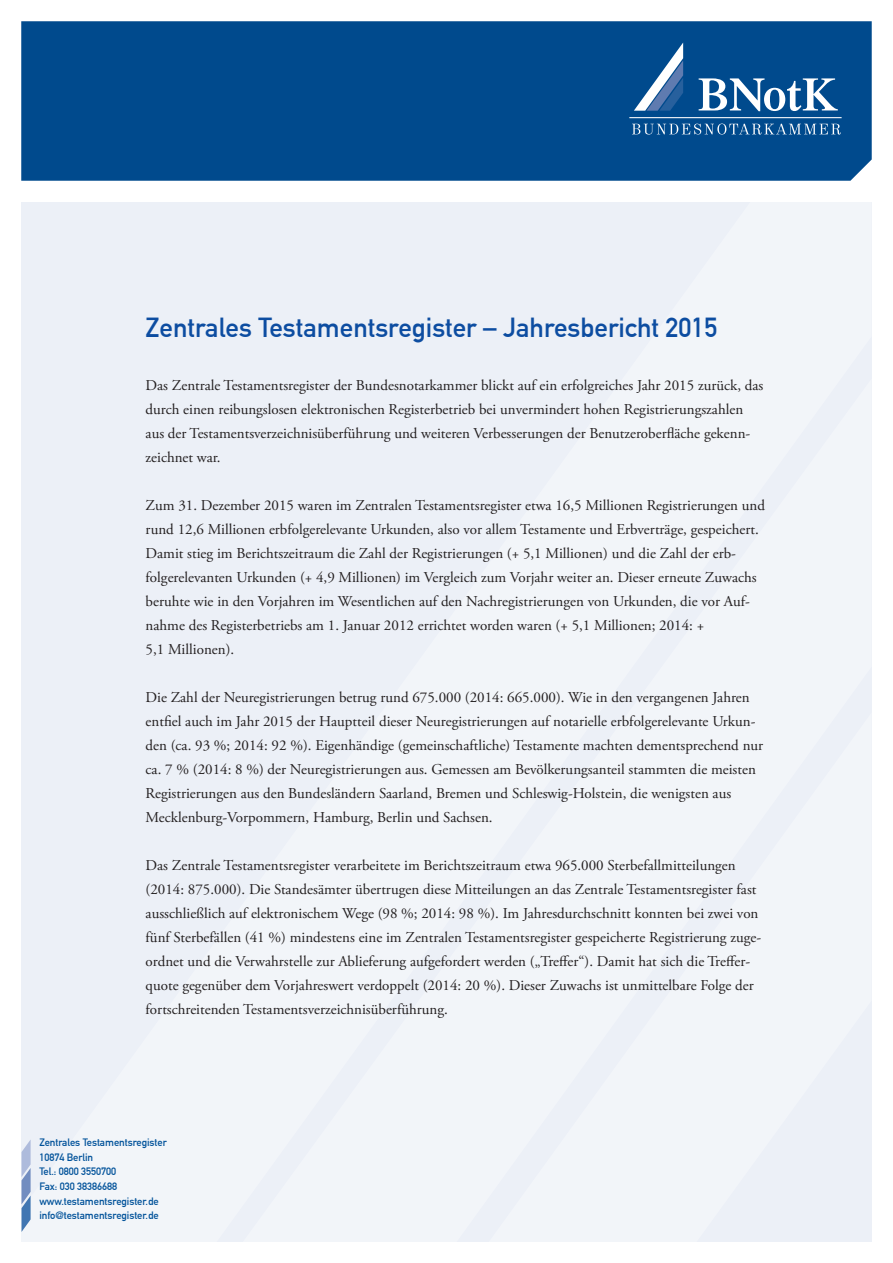
<style>
.page{position:relative;width:893px;height:1263px;background:#fff}
.page>*{position:absolute;margin:0;border:0;box-sizing:border-box;transform-origin:0 0}
.Subheadline{font:27px "DIN Mittelschrift LT";color:#0d4da1}
.Absatz_flatter{font:15px/24px "Adobe Garamond Pro";color:#231f20}
.t1{font:10.5px/14.7px "DIN Mittelschrift LT";letter-spacing:-.005em;color:#01529a}
</style>
<div class="page">
<div style="left:21px;top:202px;width:851px;height:1040px;background:#ecf0f7"></div>
<div style="left:168px;top:378px;width:704px;height:864px;background:#f2f5f9"></div>
<div style="left:414px;top:712px;width:458px;height:530px;background:#f2f5f9"></div>
<svg style="left:22px;top:1139px;width:9px;height:93px"></svg>
<div style="left:21px;top:21px;width:851px;height:160px;background:#004a8d"></div>
<svg style="left:634px;top:43px;width:49px;height:68px"></svg>
<hr style="left:629px;top:117px;width:213px;height:1px;background:#fff">
<svg style="left:632px;top:124px;width:209px;height:11px;background:#3670a5"></svg>
<svg style="left:699px;top:78px;width:139px;height:33px"></svg>
<p class="Subheadline" style="left:146px;top:312px;width:573px">Zentrales Testamentsregister – Jahresbericht 2015</p>
<p class="Absatz_flatter" style="left:146px;top:374px;width:619px">Das Zentrale Testamentsregister der Bundesnotarkammer blickt auf ein erfolgreiches Jahr 2015 zurück, das durch einen reibungslosen elektronischen Registerbetrieb bei unvermindert hohen Registrierungszahlen aus der Testamentsverzeichnisüberführung und weiteren Verbesserungen der Benutzeroberfläche gekenn&shy;zeichnet war.</p>
<p class="Absatz_flatter" style="left:146px;top:494px;width:621px">Zum 31. Dezember 2015 waren im Zentralen Testamentsregister etwa 16,5 Millionen Registrierungen und rund 12,6 Millionen erbfolgerelevante Urkunden, also vor allem Testamente und Erbverträge, gespeichert.<br>Damit stieg im Berichtszeitraum die Zahl der Registrierungen (+ 5,1 Millionen) und die Zahl der erb&shy;folgerelevanten Urkunden (+ 4,9 Millionen) im Vergleich zum Vorjahr weiter an. Dieser erneute Zuwachs beruhte wie in den Vorjahren im Wesentlichen auf den Nachregistrierungen von Urkunden, die vor Auf&shy;nahme des Registerbetriebs am 1. Januar 2012 errichtet worden waren (+ 5,1 Millionen; 2014: +<br>5,1 Millionen).</p>
<p class="Absatz_flatter" style="left:146px;top:686px;width:619px">Die Zahl der Neuregistrierungen betrug rund 675.000 (2014: 665.000). Wie in den vergangenen Jahren entfiel auch im Jahr 2015 der Hauptteil dieser Neuregistrierungen auf notarielle erbfolgerelevante Urkun&shy;den (ca. 93 %; 2014: 92 %). Eigenhändige (gemeinschaftliche) Testamente machten dementsprechend nur ca. 7 % (2014: 8 %) der Neuregistrierungen aus. Gemessen am Bevölkerungsanteil stammten die meisten Registrierungen aus den Bundesländern Saarland, Bremen und Schleswig-Holstein, die wenigsten aus Mecklenburg-Vorpommern, Hamburg, Berlin und Sachsen.</p>
<p class="Absatz_flatter" style="left:146px;top:854px;width:617px">Das Zentrale Testamentsregister verarbeitete im Berichtszeitraum etwa 965.000 Sterbefallmitteilungen (2014: 875.000). Die Standesämter übertrugen diese Mitteilungen an das Zentrale Testamentsregister fast ausschließlich auf elektronischem Wege (98 %; 2014: 98 %). Im Jahresdurchschnitt konnten bei zwei von fünf Sterbefällen (41 %) mindestens eine im Zentralen Testamentsregister gespeicherte Registrierung zuge&shy;ordnet und die Verwahrstelle zur Ablieferung aufgefordert werden („Treffer“). Damit hat sich die Treffer&shy;quote gegenüber dem Vorjahreswert verdoppelt (2014: 20 %). Dieser Zuwachs ist unmittelbare Folge der fortschreitenden Testamentsverzeichnisüberführung.</p>
<p class="t1" style="left:39px;top:1135px;width:129px">Zentrales Testamentsregister</p>
<p class="t1" style="left:39px;top:1150px;width:78px">10874 Berlin<br>Tel.: 0800 3550700</p>
<p class="t1" style="left:39px;top:1179px;width:79px">Fax: 030 38386688</p>
<p class="t1" style="left:39px;top:1194px;width:121px">www.testamentsregister.de</p>
<p class="t1" style="left:39px;top:1208px;width:121px">info@testamentsregister.de</p>
</div>
